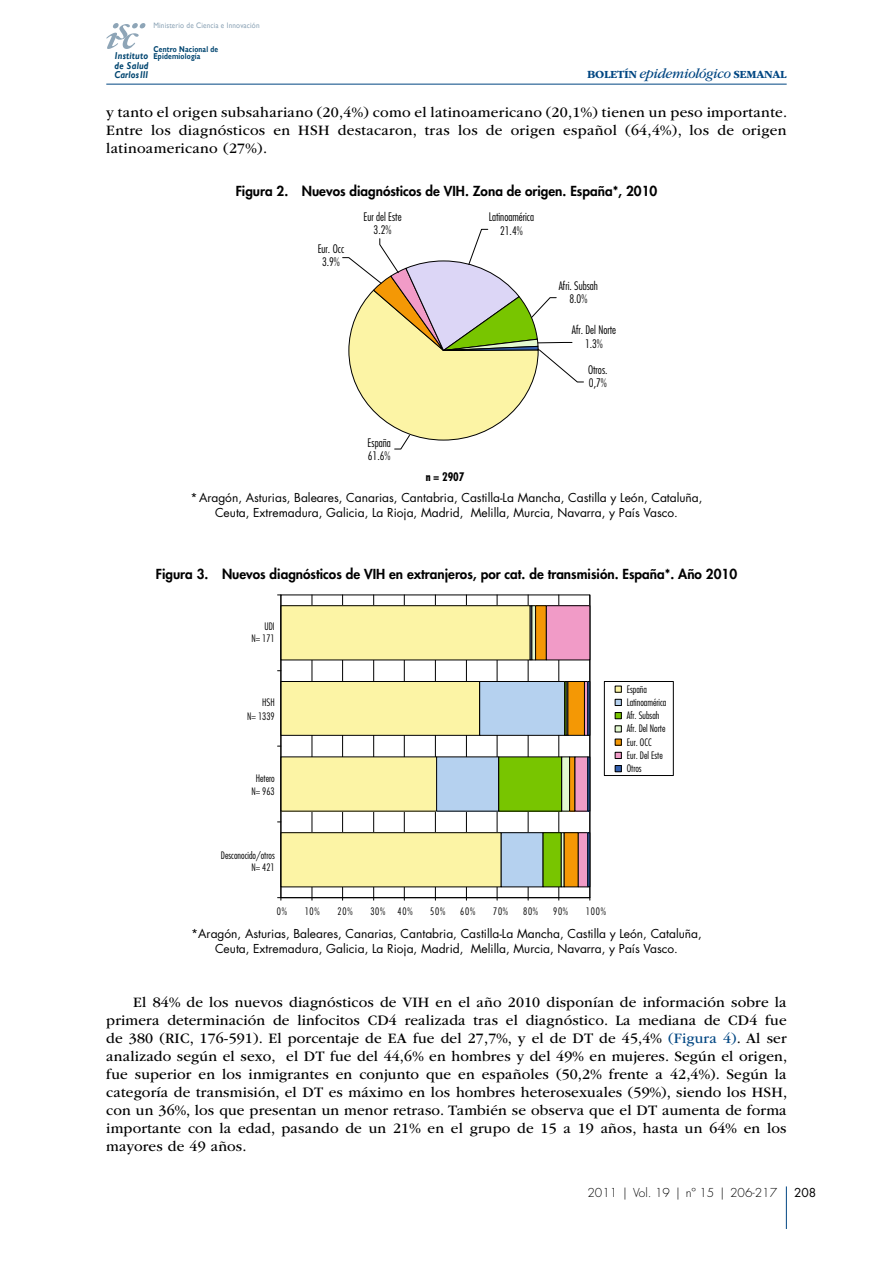
<style>
.page{position:relative;width:893px;height:1263px;background:#fff}
.page>*{position:absolute;margin:0;border:0;box-sizing:border-box;transform-origin:0 0}
.GENERAL-PARRAFO-1-AN{font:15px/18px "ITC Garamond Std";letter-spacing:.02em;color:#000;text-align:justify}
.IMAGEN-TITULO{font:800 13.5px "Futura Std";color:#000}
.IMAGEN-PIE{font:12px/15px "Futura Std";color:#000;text-align:center}
.t1{font:300 12px "Futura Std";color:#000}
.t2{font:300 condensed 11.55px/13.5px "Futura Std";color:#000;text-align:center}
.t3{font:700 condensed 11.55px "Futura Std";color:#000}
.t4{font:700 11.4px "ITC Garamond Std";letter-spacing:-.025em;color:#004682}
.t5{font:300 condensed 10.05px/13.2px "Futura Std";color:#000;text-align:right}
.t6{font:italic 700 9.9px/18.1px "Gill Sans";letter-spacing:.025em;color:#004570;scale:.86 1}
.t7{font:700 8.4px/7.8px "Gill Sans";letter-spacing:.025em;color:#004570;scale:.8 1}
.t8{font:7.95px "Gill Sans";letter-spacing:.025em;color:#8ea5b7;scale:.9 1}
.s1{font-weight:400;font-style:italic;font-size:14.4px}
.s2{color:#004682}
</style>
<div class="page">
<hr style="left:786px;top:1186px;width:1px;height:43px;background:#004682">
<hr style="left:106px;top:84px;width:681px;height:1px;background:#004682">
<svg style="left:106px;top:23px;width:39px;height:26px"></svg>
<svg style="left:342px;top:229px;width:242px;height:221px"></svg>
<hr style="left:312px;top:595px;width:1px;height:303px;background:#000">
<hr style="left:342px;top:595px;width:1px;height:303px;background:#000">
<hr style="left:373px;top:595px;width:1px;height:303px;background:#000">
<hr style="left:404px;top:595px;width:1px;height:303px;background:#000">
<hr style="left:435px;top:595px;width:1px;height:303px;background:#000">
<hr style="left:466px;top:595px;width:1px;height:303px;background:#000">
<hr style="left:497px;top:595px;width:1px;height:303px;background:#000">
<hr style="left:528px;top:595px;width:1px;height:303px;background:#000">
<hr style="left:558px;top:595px;width:1px;height:303px;background:#000">
<div style="left:281px;top:833px;width:220px;height:54px;background:#fcf4a5"></div>
<div style="left:281px;top:832px;width:220px;height:55px;border:1px solid #000"></div>
<div style="left:281px;top:757px;width:156px;height:54px;background:#fcf4a5"></div>
<div style="left:281px;top:681px;width:199px;height:54px;background:#fcf4a5"></div>
<div style="left:281px;top:681px;width:199px;height:55px;border:1px solid #000"></div>
<div style="left:281px;top:606px;width:249px;height:54px;background:#fcf4a5"></div>
<div style="left:281px;top:605px;width:249px;height:55px;border:1px solid #000"></div>
<div style="left:501px;top:833px;width:42px;height:54px;background:#b5d1ef"></div>
<div style="left:437px;top:757px;width:62px;height:54px;background:#b5d1ef"></div>
<div style="left:480px;top:681px;width:85px;height:54px;background:#b5d1ef"></div>
<div style="left:479px;top:681px;width:86px;height:55px;border:1px solid #000"></div>
<div style="left:530px;top:605px;width:2px;height:55px;border:1px solid #000"></div>
<div style="left:543px;top:833px;width:18px;height:54px;background:#78c500"></div>
<div style="left:499px;top:757px;width:63px;height:54px;background:#78c500"></div>
<div style="left:564px;top:681px;width:3px;height:55px;border:1px solid #000"></div>
<div style="left:561px;top:832px;width:3px;height:55px;border:1px solid #000"></div>
<div style="left:562px;top:757px;width:8px;height:54px;background:#e3f8cf"></div>
<div style="left:561px;top:756px;width:9px;height:55px;border:1px solid #000"></div>
<div style="left:566px;top:681px;width:2px;height:55px;border:1px solid #000"></div>
<div style="left:564px;top:833px;width:14px;height:54px;background:#f49805"></div>
<div style="left:570px;top:757px;width:5px;height:54px;background:#f49805"></div>
<div style="left:569px;top:756px;width:6px;height:55px;border:1px solid #000"></div>
<div style="left:568px;top:681px;width:16px;height:54px;background:#f49805"></div>
<div style="left:536px;top:606px;width:10px;height:54px;background:#f49805"></div>
<div style="left:535px;top:605px;width:12px;height:55px;border:1px solid #000"></div>
<div style="left:578px;top:833px;width:10px;height:54px;background:#f19bc7"></div>
<div style="left:578px;top:832px;width:10px;height:55px;border:1px solid #000"></div>
<div style="left:575px;top:757px;width:13px;height:54px;background:#f19bc7"></div>
<div style="left:584px;top:681px;width:4px;height:55px;border:1px solid #000"></div>
<div style="left:546px;top:606px;width:44px;height:54px;background:#f19bc7"></div>
<div style="left:546px;top:605px;width:44px;height:55px;border:1px solid #000"></div>
<div style="left:587px;top:832px;width:3px;height:55px;border:1px solid #000"></div>
<div style="left:587px;top:756px;width:3px;height:55px;border:1px solid #000"></div>
<div style="left:587px;top:681px;width:3px;height:55px;border:1px solid #000"></div>
<hr style="left:281px;top:897px;width:309px;height:1px;background:#000">
<hr style="left:281px;top:595px;width:1px;height:303px;background:#000">
<div style="left:604px;top:681px;width:70px;height:95px;border:1px solid #000"></div>
<div style="left:615px;top:686px;width:7px;height:6px;border:1px solid #000"></div>
<div style="left:615px;top:699px;width:7px;height:7px;border:1px solid #000"></div>
<div style="left:615px;top:712px;width:6px;height:7px;background:#78c500"></div>
<div style="left:615px;top:712px;width:7px;height:7px;border:1px solid #000"></div>
<div style="left:615px;top:725px;width:7px;height:7px;border:1px solid #000"></div>
<div style="left:615px;top:739px;width:7px;height:6px;border:1px solid #000"></div>
<div style="left:615px;top:752px;width:7px;height:7px;border:1px solid #000"></div>
<div style="left:615px;top:765px;width:6px;height:7px;background:#3460af"></div>
<div style="left:615px;top:765px;width:7px;height:7px;border:1px solid #000"></div>
<p class="t8" style="left:153px;top:21px;width:120px">Ministerio de Ciencia e Innovación</p>
<p class="t7" style="left:153px;top:45px;width:83px">Centro Nacional de<br>Epidemiología</p>
<p class="t6" style="left:114px;top:47px;width:41px">Instituto<br>CarlosIII</p>
<p class="t6" style="left:114px;top:56px;width:41px">de Salud</p>
<p class="t4" style="left:587px;top:68px;width:201px">BOLETÍN <span class="s1">epidemiológico</span> SEMANAL</p>
<p class="GENERAL-PARRAFO-1-AN" style="left:106px;top:103px;width:682px">y tanto el origen subsahariano (20,4%) como el latinoamericano (20,1%) tienen un peso importante.<br>Entre los diagnósticos en HSH destacaron, tras los de origen español (64,4%), los de origen latinoamericano (27%).</p>
<p class="IMAGEN-TITULO" style="left:236px;top:183px;width:423px">Figura 2. Nuevos diagnósticos de VIH. Zona de origen. España*, 2010</p>
<p class="t2" style="left:318px;top:242px;width:28px">Eur. Occ<br>3.9%</p>
<p class="t2" style="left:363px;top:210px;width:40px">Eur del Este<br>3.2%</p>
<p class="t2" style="left:489px;top:210px;width:47px">Latinoamérica<br>21.4%</p>
<p class="t2" style="left:559px;top:279px;width:41px">Afri. Subsah<br>8.0%</p>
<p class="t2" style="left:572px;top:323px;width:46px">Afr. Del Norte<br>1.3%</p>
<p class="t2" style="left:588px;top:363px;width:21px;text-align:left">Otros.<br>0,7%</p>
<p class="t2" style="left:368px;top:436px;width:25px;text-align:left">España<br>61.6%</p>
<p class="IMAGEN-PIE" style="left:190px;top:490px;width:514px">*Aragón, Asturias, Baleares, Canarias, Cantabria, Castilla-La Mancha, Castilla y León, Cataluña,<br>Ceuta, Extremadura, Galicia, La Rioja, Madrid, Melilla, Murcia, Navarra, y País Vasco.</p>
<p class="t3" style="left:426px;top:469px;width:40px">n = 2907</p>
<p class="IMAGEN-TITULO" style="left:156px;top:565px;width:583px">Figura 3. Nuevos diagnósticos de VIH en extranjeros, por cat. de transmisión. España*. Año 2010</p>
<p class="t5" style="left:251px;top:620px;width:25px;line-height:12.1px">UDI<br>N= 171</p>
<p class="t5" style="left:247px;top:695px;width:29px;line-height:14.2px">HSH<br>N= 1339</p>
<p class="t5" style="left:251px;top:771px;width:25px;text-align:center">Hetero<br>N= 963</p>
<p class="t5" style="left:627px;top:682px;width:41px;text-align:left">España<br>Latinoamérica<br>Afr. Subsah<br>Afr. Del Norte<br>Eur. OCC<br>Eur. Del Este<br>Otros</p>
<p class="t5" style="left:221px;top:849px;width:55px;line-height:12.3px">Desconocido/otros<br>N= 421</p>
<p class="t5" style="left:277px;top:904px;width:12px">0%</p>
<p class="t5" style="left:305px;top:904px;width:17px">10%</p>
<p class="t5" style="left:337px;top:904px;width:17px">20%</p>
<p class="t5" style="left:370px;top:904px;width:44px">30% 40%</p>
<p class="t5" style="left:430px;top:904px;width:17px">50%</p>
<p class="t5" style="left:460px;top:904px;width:17px">60%</p>
<p class="t5" style="left:493px;top:904px;width:17px">70%</p>
<p class="t5" style="left:523px;top:904px;width:17px">80%</p>
<p class="t5" style="left:553px;top:904px;width:17px">90%</p>
<p class="t5" style="left:586px;top:904px;width:21px">100%</p>
<p class="IMAGEN-PIE" style="left:191px;top:926px;width:512px">*Aragón, Asturias, Baleares, Canarias, Cantabria, Castilla-La Mancha, Castilla y León, Cataluña,<br>Ceuta, Extremadura, Galicia, La Rioja, Madrid, Melilla, Murcia, Navarra, y País Vasco.</p>
<p class="GENERAL-PARRAFO-1-AN" style="left:106px;top:993px;width:682px;text-indent:27px">El 84% de los nuevos diagnósticos de VIH en el año 2010 disponían de información sobre la primera determinación de linfocitos CD4 realizada tras el diagnóstico. La mediana de CD4 fue de 380 (RIC, 176-591). El porcentaje de EA fue del 27,7%, y el de DT de 45,4% <span class="s2">(Figura 4)</span>. Al ser analizado según el sexo, el DT fue del 44,6% en hombres y del 49% en mujeres. Según el origen, fue superior en los inmigrantes en conjunto que en españoles (50,2% frente a 42,4%). Según la categoría de transmisión, el DT es máximo en los hombres heterosexuales (59%), siendo los HSH, con un 36%, los que presentan un menor retraso. También se observa que el DT aumenta de forma importante con la edad, pasando de un 21% en el grupo de 15 a 19 años, hasta un 64% en los mayores de 49 años.</p>
<p class="t1" style="left:587px;top:1186px;width:191px">2011 | Vol. 19 | nº 15 | 206-217</p>
<p class="IMAGEN-PIE" style="left:794px;top:1185px;width:24px">208</p>
</div>
